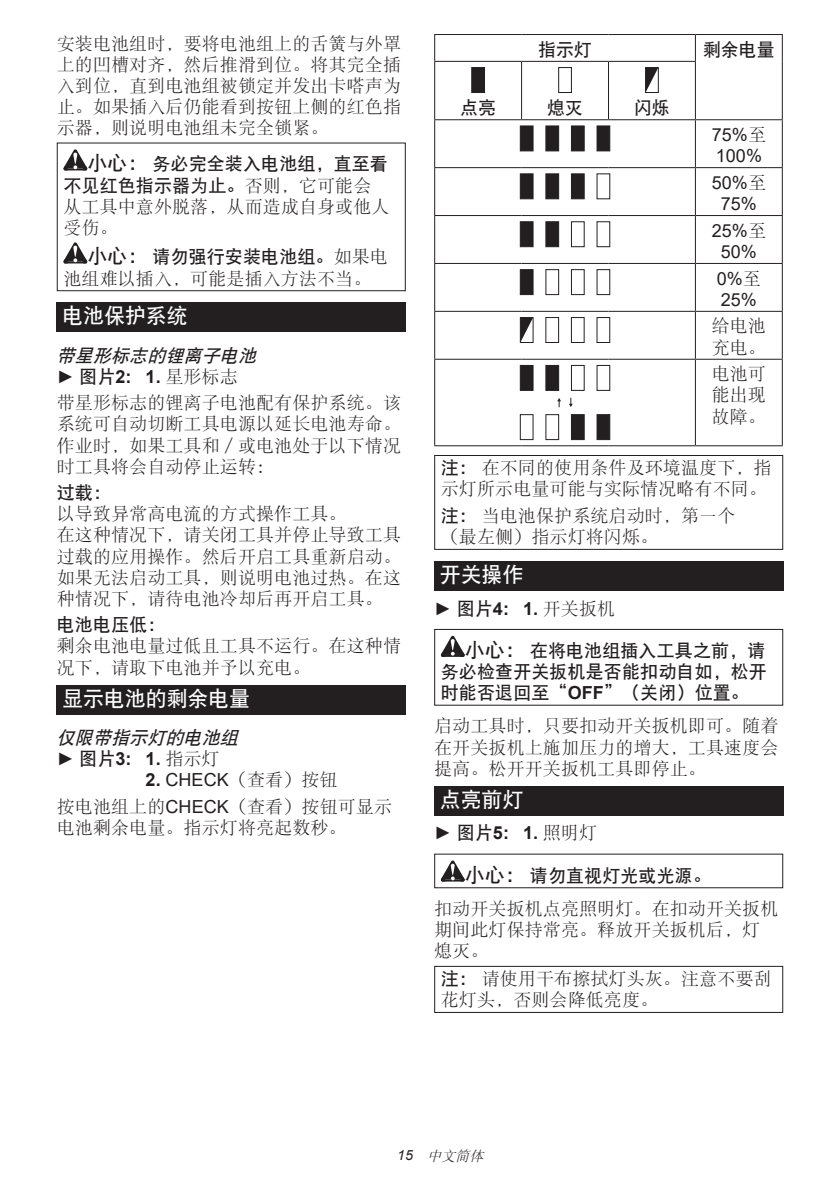
<style>
.page{position:relative;width:840px;height:1191px;background:#fff}
.page>*{position:absolute;margin:0;border:0;box-sizing:border-box;transform-origin:0 0}
.t1{font:21px "DFP Hei W7";letter-spacing:-.01em;color:#fff}
.t2{font:18px/21px "DFP Song W3";letter-spacing:.005em;color:#231f20}
.t3{font:18px/21px "DFP Hei W7";letter-spacing:.005em;color:#231f20}
.t4{font:700 18px "Arial";color:#231f20}
.t5{font:18px/21px "Arial";letter-spacing:.005em;color:#231f20}
.t6{font:italic 18px "DFP Hei W7";color:#231f20}
.t7{font:italic 14px "DFP Song W3";color:#231f20}
.s1{font-size:20px}
.s2{font-family:"DFP Song W3"}
.s3{font-weight:400}
.s4{font-family:"DFP Hei W7";font-weight:400}
.s5{font-family:"DFP Song W3";font-weight:400}
.s6{font-family:"Arial";font-weight:700}
.s7{font-family:"Arial"}
.s8{font-family:"DFP Hei W7"}
</style>
<div class="page">
<svg style="left:63px;top:149px;width:24px;height:21px"></svg>
<svg style="left:63px;top:242px;width:24px;height:21px"></svg>
<div style="left:57px;top:142px;width:348px;height:149px;border:1px solid #231f20"></div>
<div style="left:57px;top:302px;width:348px;height:30px;background:#231f20"></div>
<div style="left:57px;top:685px;width:348px;height:29px;background:#231f20"></div>
<hr style="left:434px;top:34px;width:87px;height:1px;background:#231f20">
<svg style="left:434px;top:35px;width:1px;height:26px"></svg>
<hr style="left:521px;top:34px;width:87px;height:1px;background:#231f20">
<hr style="left:608px;top:34px;width:87px;height:1px;background:#231f20">
<hr style="left:695px;top:34px;width:87px;height:1px;background:#231f20">
<svg style="left:694px;top:35px;width:1px;height:26px"></svg>
<svg style="left:781px;top:35px;width:1px;height:26px"></svg>
<hr style="left:434px;top:61px;width:87px;height:1px;background:#231f20">
<hr style="left:434px;top:62px;width:1px;height:57px;background:#231f20">
<hr style="left:521px;top:61px;width:87px;height:1px;background:#231f20">
<hr style="left:521px;top:62px;width:1px;height:57px;background:#231f20">
<hr style="left:608px;top:61px;width:87px;height:1px;background:#231f20">
<hr style="left:607px;top:62px;width:1px;height:57px;background:#231f20">
<hr style="left:694px;top:62px;width:1px;height:57px;background:#231f20">
<hr style="left:781px;top:61px;width:1px;height:58px;background:#231f20">
<hr style="left:434px;top:119px;width:87px;height:1px;background:#231f20">
<hr style="left:434px;top:120px;width:1px;height:47px;background:#231f20">
<hr style="left:521px;top:119px;width:87px;height:1px;background:#231f20">
<hr style="left:608px;top:119px;width:87px;height:1px;background:#231f20">
<hr style="left:695px;top:119px;width:87px;height:1px;background:#231f20">
<hr style="left:694px;top:120px;width:1px;height:47px;background:#231f20">
<hr style="left:781px;top:120px;width:1px;height:47px;background:#231f20">
<hr style="left:434px;top:167px;width:87px;height:1px;background:#231f20">
<hr style="left:434px;top:168px;width:1px;height:47px;background:#231f20">
<hr style="left:521px;top:167px;width:87px;height:1px;background:#231f20">
<hr style="left:608px;top:167px;width:87px;height:1px;background:#231f20">
<hr style="left:695px;top:167px;width:87px;height:1px;background:#231f20">
<hr style="left:694px;top:168px;width:1px;height:47px;background:#231f20">
<hr style="left:781px;top:168px;width:1px;height:47px;background:#231f20">
<hr style="left:434px;top:215px;width:87px;height:1px;background:#231f20">
<hr style="left:434px;top:216px;width:1px;height:47px;background:#231f20">
<hr style="left:521px;top:215px;width:87px;height:1px;background:#231f20">
<hr style="left:608px;top:215px;width:87px;height:1px;background:#231f20">
<hr style="left:695px;top:215px;width:87px;height:1px;background:#231f20">
<hr style="left:694px;top:216px;width:1px;height:47px;background:#231f20">
<hr style="left:781px;top:216px;width:1px;height:47px;background:#231f20">
<hr style="left:434px;top:263px;width:87px;height:1px;background:#231f20">
<hr style="left:434px;top:264px;width:1px;height:47px;background:#231f20">
<hr style="left:521px;top:263px;width:87px;height:1px;background:#231f20">
<hr style="left:608px;top:263px;width:87px;height:1px;background:#231f20">
<hr style="left:695px;top:263px;width:87px;height:1px;background:#231f20">
<hr style="left:694px;top:264px;width:1px;height:47px;background:#231f20">
<hr style="left:781px;top:264px;width:1px;height:47px;background:#231f20">
<hr style="left:434px;top:311px;width:87px;height:1px;background:#231f20">
<hr style="left:434px;top:312px;width:1px;height:47px;background:#231f20">
<hr style="left:521px;top:311px;width:87px;height:1px;background:#231f20">
<hr style="left:608px;top:311px;width:87px;height:1px;background:#231f20">
<hr style="left:695px;top:311px;width:87px;height:1px;background:#231f20">
<hr style="left:694px;top:312px;width:1px;height:47px;background:#231f20">
<hr style="left:781px;top:312px;width:1px;height:47px;background:#231f20">
<hr style="left:434px;top:359px;width:87px;height:1px;background:#231f20">
<hr style="left:434px;top:360px;width:1px;height:85px;background:#231f20">
<hr style="left:521px;top:359px;width:87px;height:1px;background:#231f20">
<hr style="left:608px;top:359px;width:87px;height:1px;background:#231f20">
<hr style="left:695px;top:359px;width:87px;height:1px;background:#231f20">
<hr style="left:694px;top:360px;width:1px;height:85px;background:#231f20">
<hr style="left:781px;top:360px;width:1px;height:85px;background:#231f20">
<hr style="left:434px;top:445px;width:87px;height:1px;background:#231f20">
<hr style="left:521px;top:445px;width:87px;height:1px;background:#231f20">
<hr style="left:608px;top:445px;width:87px;height:1px;background:#231f20">
<hr style="left:695px;top:445px;width:87px;height:1px;background:#231f20">
<svg style="left:471px;top:67px;width:13px;height:26px"></svg>
<svg style="left:558px;top:67px;width:13px;height:26px"></svg>
<svg style="left:645px;top:67px;width:13px;height:26px"></svg>
<svg style="left:519px;top:125px;width:14px;height:26px"></svg>
<svg style="left:545px;top:125px;width:14px;height:26px"></svg>
<svg style="left:571px;top:125px;width:14px;height:26px"></svg>
<svg style="left:596px;top:125px;width:14px;height:26px"></svg>
<svg style="left:519px;top:173px;width:14px;height:26px"></svg>
<svg style="left:545px;top:173px;width:14px;height:26px"></svg>
<svg style="left:571px;top:173px;width:39px;height:26px"></svg>
<svg style="left:519px;top:221px;width:14px;height:26px"></svg>
<svg style="left:545px;top:221px;width:65px;height:26px"></svg>
<svg style="left:519px;top:269px;width:91px;height:26px"></svg>
<svg style="left:519px;top:317px;width:91px;height:26px"></svg>
<svg style="left:519px;top:365px;width:91px;height:75px"></svg>
<div style="left:434px;top:455px;width:348px;height:95px;border:1px solid #231f20"></div>
<div style="left:434px;top:561px;width:348px;height:29px;background:#231f20"></div>
<svg style="left:440px;top:636px;width:24px;height:21px"></svg>
<div style="left:434px;top:629px;width:348px;height:76px;border:1px solid #231f20"></div>
<div style="left:434px;top:786px;width:348px;height:29px;background:#231f20"></div>
<svg style="left:440px;top:860px;width:24px;height:21px"></svg>
<div style="left:434px;top:966px;width:348px;height:47px;border:1px solid #231f20"></div>
<p class="t2" style="left:57px;top:33px;width:345px;text-align:justify">安装电池组时，要将电池组上的舌簧与外罩上的凹槽对齐，然后推滑到位。将其完全插入到位，直到电池组被锁定并发出卡嗒声为止。如果插入后仍能看到按钮上侧的红色指示器，则说明电池组未完全锁紧。</p>
<p class="t3" style="left:63px;top:153px;width:326px;text-indent:24px"><span class="s1">小心：</span>务必完全装入电池组，直至看不见红色指示器为止。<span class="s2">否则，它可能会</span></p>
<p class="t2" style="left:63px;top:196px;width:327px">从工具中意外脱落，从而造成自身或他人受伤。</p>
<p class="t3" style="left:87px;top:246px;width:302px"><span class="s1">小心：</span>请勿强行安装电池组。<span class="s2">如果电</span></p>
<p class="t2" style="left:63px;top:267px;width:309px">池组难以插入，可能是插入方法不当。</p>
<p class="t1" style="left:62px;top:305px;width:127px">电池保护系统</p>
<p class="t6" style="left:57px;top:346px;width:205px">带星形标志的锂离子电池</p>
<p class="t4" style="left:57px;top:363px;width:182px"><span class="s3">►</span> <span class="s4">图片</span>2: 1. <span class="s5">星形标志</span></p>
<p class="t2" style="left:57px;top:392px;width:345px;text-align:justify">带星形标志的锂离子电池配有保护系统。该系统可自动切断工具电源以延长电池寿命。作业时，如果工具和／或电池处于以下情况时工具将会自动停止运转：</p>
<p class="t3" style="left:57px;top:482px;width:56px">过载：</p>
<p class="t2" style="left:57px;top:503px;width:345px">以导致异常高电流的方式操作工具。<br>在这种情况下，请关闭工具并停止导致工具过载的应用操作。然后开启工具重新启动。如果无法启动工具，则说明电池过热。在这种情况下，请待电池冷却后再开启工具。</p>
<p class="t3" style="left:57px;top:614px;width:110px">电池电压低：</p>
<p class="t2" style="left:57px;top:635px;width:345px">剩余电池电量过低且工具不运行。在这种情况下，请取下电池并予以充电。</p>
<p class="t1" style="left:62px;top:687px;width:189px">显示电池的剩余电量</p>
<p class="t6" style="left:57px;top:728px;width:187px">仅限带指示灯的电池组</p>
<p class="t4" style="left:57px;top:746px;width:164px"><span class="s3">►</span> <span class="s4">图片</span>3: 1. <span class="s5">指示灯</span></p>
<p class="t2" style="left:57px;top:766px;width:336px;line-height:26.8px;text-indent:89px"><span class="s6">2.</span> <span class="s7">CHECK</span>（查看）按钮<br>按电池组上的<span class="s7">CHECK</span>（查看）按钮可显示</p>
<p class="t2" style="left:57px;top:816px;width:291px">电池剩余电量。指示灯将亮起数秒。</p>
<p class="t3" style="left:538px;top:39px;width:55px">指示灯</p>
<p class="t3" style="left:702px;top:39px;width:73px">剩余电量</p>
<p class="t3" style="left:460px;top:97px;width:37px">点亮</p>
<p class="t3" style="left:546px;top:97px;width:37px">熄灭</p>
<p class="t3" style="left:633px;top:97px;width:37px">闪烁</p>
<p class="t5" style="left:711px;top:124px;width:56px">75%<span class="s2">至<br></span>100%</p>
<p class="t5" style="left:711px;top:172px;width:56px;text-align:center">50%<span class="s2">至<br></span>75%</p>
<p class="t5" style="left:711px;top:220px;width:56px;text-align:center">25%<span class="s2">至<br></span>50%</p>
<p class="t5" style="left:716px;top:268px;width:46px">0%<span class="s2">至<br></span>25%</p>
<p class="t2" style="left:711px;top:315px;width:56px">给电池充电。</p>
<p class="t2" style="left:711px;top:363px;width:56px;text-align:justify">电池可能出现故障。</p>
<p class="t2" style="left:440px;top:457px;width:332px"><span class="s8">注：</span>在不同的使用条件及环境温度下，指示灯所示电量可能与实际情况略有不同。</p>
<p class="t2" style="left:440px;top:505px;width:296px"><span class="s8">注：</span>当电池保护系统启动时，第一个（最左侧）指示灯将闪烁。</p>
<p class="t1" style="left:439px;top:564px;width:85px">开关操作</p>
<p class="t4" style="left:434px;top:595px;width:182px"><span class="s3">►</span> <span class="s4">图片</span>4: 1. <span class="s5">开关扳机</span></p>
<p class="t3" style="left:440px;top:640px;width:327px;text-align:justify;text-indent:24px"><span class="s1">小心：</span>在将电池组插入工具之前，请务必检查开关扳机是否能扣动自如，松开时能否退回至“<span class="s6">OFF</span>”（关闭）位置。</p>
<p class="t2" style="left:434px;top:715px;width:345px;text-align:justify">启动工具时，只要扣动开关扳机即可。随着在开关扳机上施加压力的增大，工具速度会提高。松开开关扳机工具即停止。</p>
<p class="t1" style="left:439px;top:788px;width:85px">点亮前灯</p>
<p class="t4" style="left:434px;top:820px;width:164px"><span class="s3">►</span> <span class="s4">图片</span>5: 1. <span class="s5">照明灯</span></p>
<p class="t3" style="left:464px;top:864px;width:247px"><span class="s1">小心：</span>请勿直视灯光或光源。</p>
<p class="t2" style="left:434px;top:898px;width:345px">扣动开关扳机点亮照明灯。在扣动开关扳机期间此灯保持常亮。释放开关扳机后，灯熄灭。</p>
<p class="t2" style="left:440px;top:968px;width:332px"><span class="s8">注：</span>请使用干布擦拭灯头灰。注意不要刮花灯头，否则会降低亮度。</p>
<p class="t7" style="left:397px;top:1148px;width:91px"><span class="s7">1 5</span> 中文简体</p>
</div>
